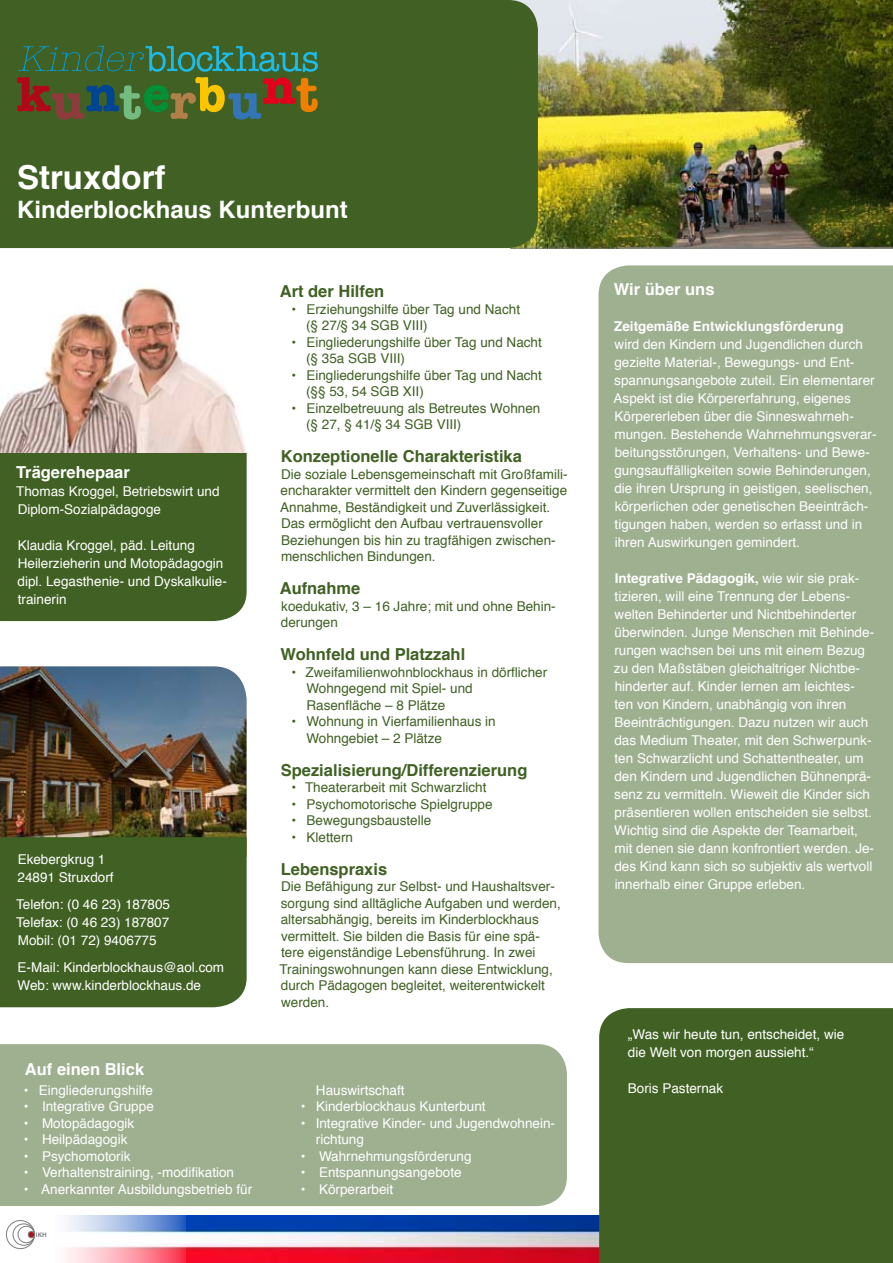
<style>
.page{position:relative;width:893px;height:1263px;background:#fff}
.page>*{position:absolute;margin:0;border:0;box-sizing:border-box;transform-origin:0 0}
.t1{font:700 33px "Helvetica";color:#fff}
.t2{font:700 24px "Helvetica";color:#fff}
.t3{font:700 16.5px "Helvetica";color:#406123}
.t4{font:700 16.5px "Helvetica";color:#fff}
.t5{font:13.5px/18px "Helvetica";color:#fff}
.t6{font:13.5px/16.5px "Helvetica";color:#406123}
.t7{font:700 13.5px "Helvetica";color:#fff}
.t8{font:700 6.3px "Helvetica";color:#7c7d7f}
.s1{font-weight:700}
</style>
<div class="page">
<img style="left:0;top:287px;width:246px;height:166px">
<img style="left:0;top:666px;width:247px;height:171px">
<img style="left:186px;top:1215px;width:413px;height:48px">
<div style="left:0;top:453px;width:247px;height:168px;background:#406123"></div>
<div style="left:598px;top:265px;width:295px;height:698px;background:#9fb091"></div>
<div style="left:0;top:1044px;width:567px;height:162px;background:#9fb091"></div>
<div style="left:0;top:837px;width:247px;height:170px;background:#406123"></div>
<div style="left:599px;top:1008px;width:294px;height:255px;background:#406123"></div>
<img style="left:538px;top:0;width:355px;height:248px">
<div style="left:0;top:0;width:538px;height:248px;background:#406123"></div>
<svg style="left:5px;top:1206px;width:181px;height:57px"></svg>
<div style="left:18px;top:1226px;width:17px;height:17px;border:1px solid #7c7d7f;border-radius:50%"></div>
<div style="left:13px;top:1224px;width:22px;height:21px;border:1px solid #7c7d7f;border-radius:50%"></div>
<div style="left:6px;top:1220px;width:29px;height:29px;border:1px solid #7c7d7f;border-radius:50%"></div>
<div style="left:28px;top:1231px;width:6px;height:7px;background:#af111e;border-radius:50%"></div>
<div style="left:28px;top:1231px;width:7px;height:7px;border:1px solid #7c7d7f;border-radius:50%"></div>
<svg style="left:17px;top:46px;width:301px;height:74px;background:#4d673a"></svg>
<h1 class="t1" style="left:17px;top:151px;width:150px">Struxdorf</h1>
<h2 class="t2" style="left:17px;top:190px;width:332px">Kinderblockhaus Kunterbunt</h2>
<p class="t4" style="left:16px;top:458px;width:115px">Trägerehepaar</p>
<p class="t5" style="left:16px;top:482px;width:205px">Thomas Kroggel, Betriebswirt und<br>Diplom-Sozialpädagoge</p>
<p class="t5" style="left:18px;top:536px;width:211px">Klaudia Kroggel, päd. Leitung<br>Heilerzieherin und Motopädagogin dipl. Legasthenie- und Dyskalkulie&shy;trainerin</p>
<p class="t5" style="left:18px;top:851px;width:98px">Ekebergkrug 1<br>24891 Struxdorf</p>
<p class="t5" style="left:16px;top:896px;width:155px;text-align:justify">Telefon: (0 46 23) 187805<br>Telefax: (0 46 23) 187807<br>Mobil: (01 72) 9406775</p>
<p class="t5" style="left:18px;top:959px;width:208px">E-Mail: Kinderblockhaus@aol.com<br>Web: www.kinderblockhaus.de</p>
<p class="t4" style="left:25px;top:1055px;width:121px">Auf einen Blick</p>
<p class="t5" style="left:24px;top:1081px;width:131px">• Eingliederungshilfe</p>
<p class="t5" style="left:24px;top:1098px;width:132px">• Integrative Gruppe</p>
<p class="t5" style="left:24px;top:1114px;width:112px">• Motopädagogik</p>
<p class="t5" style="left:24px;top:1131px;width:105px">• Heilpädagogik</p>
<p class="t5" style="left:24px;top:1147px;width:108px">• Psychomotorik</p>
<p class="t5" style="left:24px;top:1164px;width:212px">• Verhaltenstraining, -modifikation</p>
<p class="t5" style="left:24px;top:1180px;width:230px">• Anerkannter Ausbildungsbetrieb für</p>
<p class="t8" style="left:36px;top:1229px;width:12px">IKH</p>
<p class="t3" style="left:280px;top:278px;width:106px">Art der Hilfen</p>
<p class="t6" style="left:306px;top:301px;width:216px;text-indent:-15px">• Erziehungshilfe über Tag und Nacht (§ 27/§ 34 SGB VIII)</p>
<p class="t6" style="left:306px;top:334px;width:237px;text-indent:-15px">• Eingliederungshilfe über Tag und Nacht (§ 35a SGB VIII)</p>
<p class="t6" style="left:306px;top:367px;width:237px;text-indent:-15px">• Eingliederungshilfe über Tag und Nacht (§§ 53, 54 SGB XII)</p>
<p class="t6" style="left:306px;top:400px;width:236px;text-indent:-15px">• Einzelbetreuung als Betreutes Wohnen (§ 27, § 41/§ 34 SGB VIII)</p>
<p class="t3" style="left:281px;top:443px;width:243px">Konzeptionelle Charakteristika</p>
<p class="t6" style="left:280px;top:466px;width:289px">Die soziale Lebensgemeinschaft mit Großfamili&shy;encharakter vermittelt den Kindern gegenseitige Annahme, Beständigkeit und Zuverlässigkeit.<br>Das ermöglicht den Aufbau vertrauensvoller Beziehungen bis hin zu tragfähigen zwischen&shy;menschlichen Bindungen.</p>
<p class="t3" style="left:280px;top:575px;width:82px">Aufnahme</p>
<p class="t6" style="left:281px;top:598px;width:276px">koedukativ, 3 – 16 Jahre; mit und ohne Behin&shy;derungen</p>
<p class="t3" style="left:280px;top:641px;width:186px">Wohnfeld und Platzzahl</p>
<p class="t6" style="left:306px;top:664px;width:242px;text-indent:-15px">• Zweifamilienwohnblockhaus in dörflicher<br>Wohngegend mit Spiel- und<br>Rasenfläche – 8 Plätze</p>
<p class="t6" style="left:306px;top:714px;width:191px;text-indent:-15px">• Wohnung in Vierfamilienhaus in<br>Wohngebiet – 2 Plätze</p>
<p class="t3" style="left:281px;top:757px;width:248px">Spezialisierung/Differenzierung</p>
<p class="t6" style="left:291px;top:780px;width:197px">• Theaterarbeit mit Schwarzlicht</p>
<p class="t6" style="left:291px;top:796px;width:203px">• Psychomotorische Spielgruppe</p>
<p class="t6" style="left:291px;top:813px;width:141px">• Bewegungsbaustelle</p>
<p class="t6" style="left:291px;top:829px;width:63px">• Klettern</p>
<p class="t3" style="left:281px;top:856px;width:108px">Lebenspraxis</p>
<p class="t6" style="left:279px;top:879px;width:283px">Die Befähigung zur Selbst- und Haushaltsver&shy;sorgung sind alltägliche Aufgaben und werden, altersabhängig, bereits im Kinderblockhaus vermittelt. Sie bilden die Basis für eine spä&shy;tere eigenständige Lebensführung. In zwei Trainingswohnungen kann diese Entwicklung, durch Pädagogen begleitet, weiterentwickelt werden.</p>
<p class="t5" style="left:316px;top:1081px;width:90px">Hauswirtschaft</p>
<p class="t5" style="left:301px;top:1098px;width:186px">• Kinderblockhaus Kunterbunt</p>
<p class="t5" style="left:316px;top:1115px;width:241px;line-height:16.5px;text-indent:-15px">• Integrative Kinder- und Jugendwohnein&shy;richtung</p>
<p class="t5" style="left:301px;top:1147px;width:172px">• Wahrnehmungsförderung</p>
<p class="t5" style="left:301px;top:1164px;width:162px">• Entspannungsangebote</p>
<p class="t5" style="left:301px;top:1180px;width:94px">• Körperarbeit</p>
<p class="t4" style="left:614px;top:276px;width:102px">Wir über uns</p>
<p class="t7" style="left:614px;top:315px;width:231px">Zeitgemäße Entwicklungsförderung</p>
<p class="t5" style="left:614px;top:336px;width:264px">wird den Kindern und Jugendlichen durch gezielte Material-, Bewegungs- und Ent&shy;spannungsangebote zuteil. Ein elementarer Aspekt ist die Körpererfahrung, eigenes Körpererleben über die Sinneswahrneh&shy;mungen. Bestehende Wahrnehmungsverar&shy;beitungsstörungen, Verhaltens- und Bewe&shy;gungsauffälligkeiten sowie Behinderungen, die ihren Ursprung in geistigen, seelischen, körperlichen oder genetischen Beeinträch&shy;tigungen haben, werden so erfasst und in ihren Auswirkungen gemindert.</p>
<p class="t5" style="left:614px;top:569px;width:262px"><span class="s1">Integrative Pädagogik,</span> wie wir sie prak&shy;tizieren, will eine Trennung der Lebens&shy;welten Behinderter und Nichtbehinderter überwinden. Junge Menschen mit Behinde&shy;rungen wachsen bei uns mit einem Bezug zu den Maßstäben gleichaltriger Nichtbe&shy;hinderter auf. Kinder lernen am leichtes&shy;ten von Kindern, unabhängig von ihren Beeinträchtigungen. Dazu nutzen wir auch das Medium Theater, mit den Schwerpunk&shy;ten Schwarzlicht und Schattentheater, um den Kindern und Jugendlichen Bühnenprä&shy;senz zu vermitteln. Wieweit die Kinder sich präsentieren wollen entscheiden sie selbst.<br>Wichtig sind die Aspekte der Teamarbeit, mit denen sie dann konfrontiert werden. Je&shy;des Kind kann sich so subjektiv als wertvoll innerhalb einer Gruppe erleben.</p>
<p class="t5" style="left:628px;top:1025px;width:218px">„Was wir heute tun, entscheidet, wie die Welt von morgen aussieht.“</p>
<p class="t5" style="left:628px;top:1079px;width:97px">Boris Pasternak</p>
</div>
